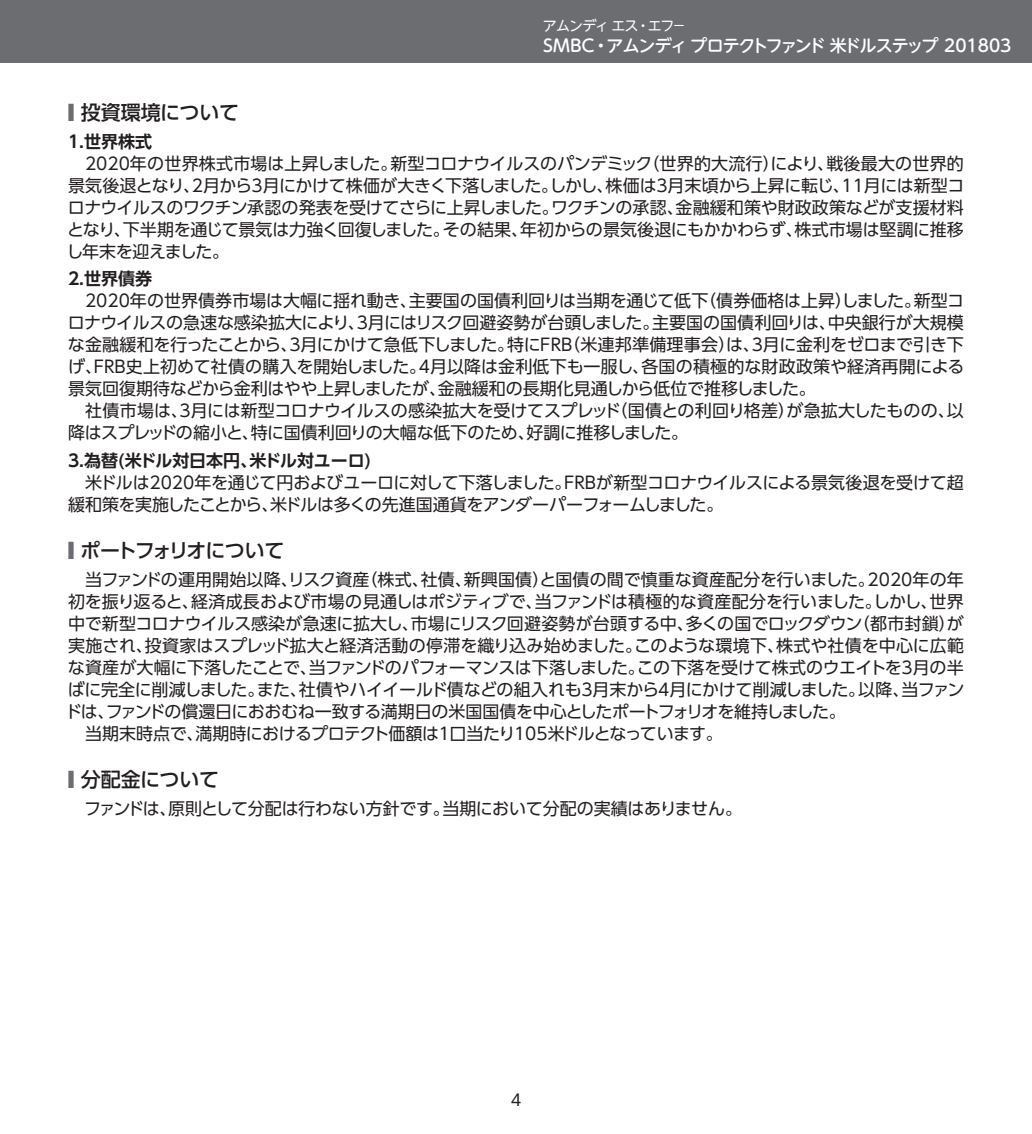
<style>
.page{position:relative;width:1032px;height:1134px;background:#fff}
.page>*{position:absolute;margin:0;border:0;box-sizing:border-box;transform-origin:0 0}
.t1{font:500 20px "UD Shin Go Pro";letter-spacing:-.01em;color:#231f20}
.t2{font:500 20px "UD Shin Go Pro";letter-spacing:-.075em;color:#231f20}
.t3{font:17px/22px "UD Shin Go Pro";letter-spacing:-.01em;color:#231f20}
.t4{font:700 17px "UD Shin Go Pro De";color:#231f20}
.t5{font:500 17px "UD Shin M Go Pro";letter-spacing:-.055em;color:#fff}
.t6{font:16px "UD Shin Go Pro";color:#231f20}
.t7{font:14px "UD Shin M Go Pro";letter-spacing:-.065em;color:#fff}
.s1{color:#6c6d70}
</style>
<div class="page">
<div style="left:0;top:0;width:1032px;height:62px;background:#6c6d70"></div>
<p class="t7" style="left:543px;top:15px;width:145px">アムンディ エス・エフ－</p>
<p class="t5" style="left:543px;top:32px;width:470px">SMBC・アムンディ プロテクトファンド 米ドルステップ 201803</p>
<p class="t1" style="left:68px;top:96px;width:173px"><span class="s1">■</span> 投資環境について</p>
<p class="t4" style="left:68px;top:127px;width:86px">1.世界株式</p>
<p class="t3" style="left:66px;top:152px;width:899px;text-align:justify">　2020年の世界株式市場は上昇しました。新型コロナウイルスのパンデミック（世界的大流行）により、戦後最大の世界的景気後退となり、2月から3月にかけて株価が大きく下落しました。しかし、株価は3月末頃から上昇に転じ、11月には新型コロナウイルスのワクチン承認の発表を受けてさらに上昇しました。ワクチンの承認、金融緩和策や財政政策などが支援材料となり、下半期を通じて景気は力強く回復しました。その結果、年初からの景気後退にもかかわらず、株式市場は堅調に推移し年末を迎えました。</p>
<p class="t4" style="left:68px;top:265px;width:86px">2.世界債券</p>
<p class="t3" style="left:68px;top:289px;width:898px">　2020年の世界債券市場は大幅に揺れ動き、主要国の国債利回りは当期を通じて低下（債券価格は上昇）しました。新型コロナウイルスの急速な感染拡大により、3月にはリスク回避姿勢が台頭しました。主要国の国債利回りは、中央銀行が大規模な金融緩和を行ったことから、3月にかけて急低下しました。特にFRB（米連邦準備理事会）は、3月に金利をゼロまで引き下げ、FRB史上初めて社債の購入を開始しました。4月以降は金利低下も一服し、各国の積極的な財政政策や経済再開による景気回復期待などから金利はやや上昇しましたが、金融緩和の長期化見通しから低位で推移しました。<br>　社債市場は、3月には新型コロナウイルスの感染拡大を受けてスプレッド（国債との利回り格差）が急拡大したものの、以降はスプレッドの縮小と、特に国債利回りの大幅な低下のため、好調に推移しました。</p>
<p class="t4" style="left:68px;top:447px;width:305px">3.為替(米ドル対日本円、米ドル対ユーロ)</p>
<p class="t3" style="left:68px;top:471px;width:897px">　米ドルは2020年を通じて円およびユーロに対して下落しました。FRBが新型コロナウイルスによる景気後退を受けて超緩和策を実施したことから、米ドルは多くの先進国通貨をアンダーパーフォームしました。</p>
<p class="t2" style="left:68px;top:534px;width:218px"><span class="s1">■</span> ポートフォリオについて</p>
<p class="t3" style="left:65px;top:568px;width:901px">　当ファンドの運用開始以降、リスク資産（株式、社債、新興国債）と国債の間で慎重な資産配分を行いました。2020年の年初を振り返ると、経済成長および市場の見通しはポジティブで、当ファンドは積極的な資産配分を行いました。しかし、世界中で新型コロナウイルス感染が急速に拡大し、市場にリスク回避姿勢が台頭する中、多くの国でロックダウン（都市封鎖）が実施され、投資家はスプレッド拡大と経済活動の停滞を織り込み始めました。このような環境下、株式や社債を中心に広範な資産が大幅に下落したことで、当ファンドのパフォーマンスは下落しました。この下落を受けて株式のウエイトを3月の半ばに完全に削減しました。また、社債やハイイールド債などの組入れも3月末から4月にかけて削減しました。以降、当ファンドは、ファンドの償還日におおむね一致する満期日の米国国債を中心としたポートフォリオを維持しました。<br>　当期末時点で、満期時におけるプロテクト価額は１口当たり105米ドルとなっています。</p>
<p class="t1" style="left:68px;top:764px;width:153px"><span class="s1">■</span> 分配金について</p>
<p class="t3" style="left:68px;top:797px;width:675px">　ファンドは、原則として分配は行わない方針です。当期において分配の実績はありません。</p>
<p class="t6" style="left:511px;top:1087px;width:12px">4</p>
</div>
